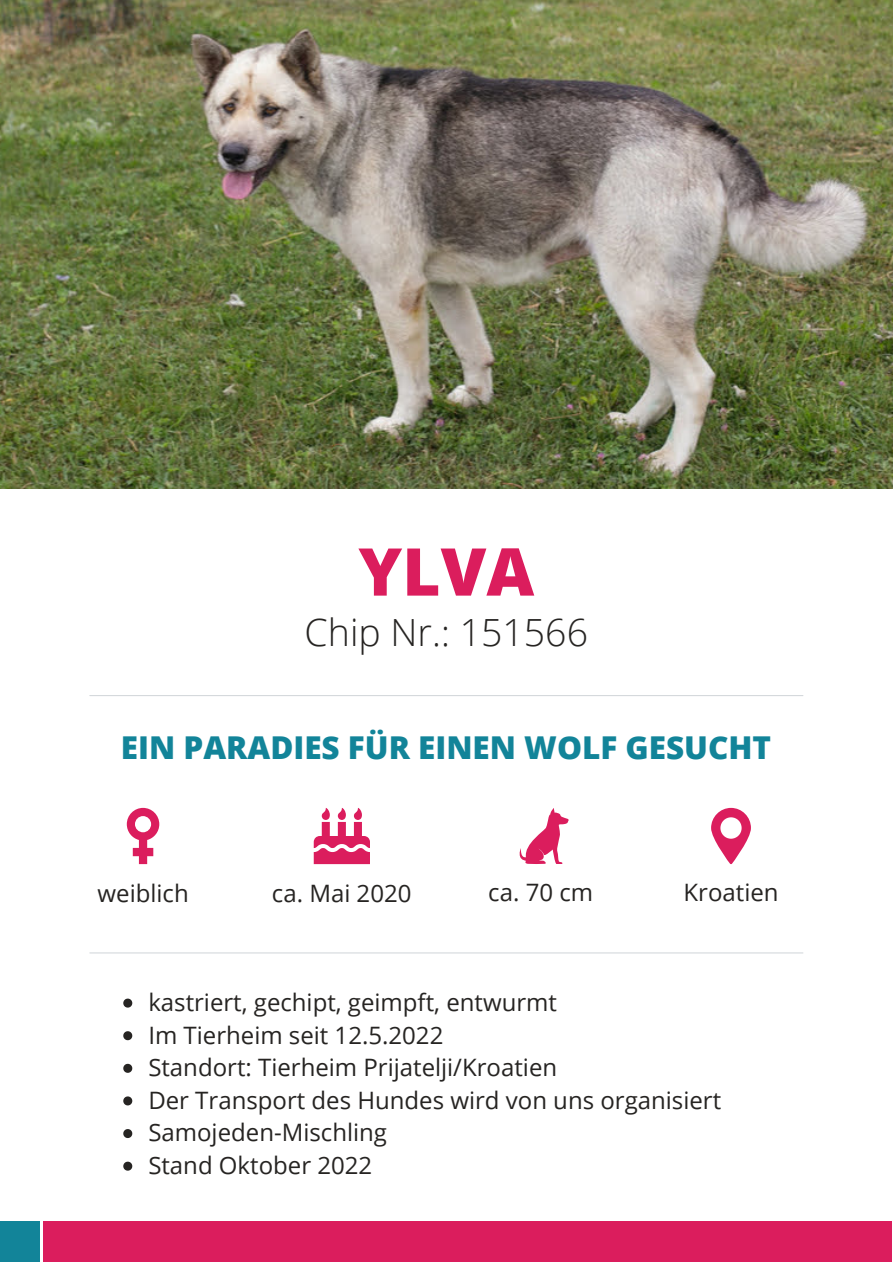
<style>
.page{position:relative;width:893px;height:1264px;background:#fff}
.page>*{position:absolute;margin:0;border:0;box-sizing:border-box;transform-origin:0 0}
.t1{font:800 66px "Open Sans";color:#db1d5d}
.t2{font:300 37.5px "Open Sans";color:#262422}
.t3{font:800 31.5px "Open Sans";color:#128499}
.t4{font:24px/32.5px "Open Sans";color:#262422}
</style>
<div class="page">
<svg style="left:127px;top:807px;width:32px;height:57px"></svg>
<img style="left:0;top:0;width:892px;height:489px">
<div style="left:43px;top:1221px;width:849px;height:41px;background:#db1d5d"></div>
<div style="left:0;top:1221px;width:39px;height:41px;background:#128499"></div>
<hr style="left:90px;top:695px;width:712px;height:1px;background:#d5d9dc">
<svg style="left:314px;top:808px;width:56px;height:56px"></svg>
<svg style="left:519px;top:808px;width:50px;height:56px"></svg>
<svg style="left:711px;top:807px;width:39px;height:57px"></svg>
<hr style="left:90px;top:952px;width:712px;height:1px;background:#d5d9dc">
<svg style="left:123px;top:998px;width:9px;height:9px"></svg>
<svg style="left:123px;top:1031px;width:9px;height:9px"></svg>
<svg style="left:123px;top:1063px;width:9px;height:9px"></svg>
<svg style="left:123px;top:1096px;width:9px;height:9px"></svg>
<svg style="left:123px;top:1129px;width:9px;height:8px"></svg>
<svg style="left:123px;top:1161px;width:9px;height:9px"></svg>
<h1 class="t1" style="left:358px;top:525px;width:177px">YLVA</h1>
<h2 class="t2" style="left:304px;top:606px;width:285px">Chip Nr.: 151566</h2>
<h3 class="t3" style="left:121px;top:725px;width:651px">EIN PARADIES FÜR EINEN WOLF GESUCHT</h3>
<p class="t4" style="left:98px;top:875px;width:93px">weiblich</p>
<p class="t4" style="left:488px;top:875px;width:106px">ca. 70 cm</p>
<p class="t4" style="left:683px;top:875px;width:96px">Kroatien</p>
<p class="t4" style="left:272px;top:875px;width:141px">ca. Mai 2020</p>
<p class="t4" style="left:148px;top:985px;width:574px">kastriert, gechipt, geimpft, entwurmt<br>Im Tierheim seit 12.5.2022<br>Standort: Tierheim Prijatelji/Kroatien<br>Der Transport des Hundes wird von uns organisiert Samojeden-Mischling<br>Stand Oktober 2022</p>
</div>
